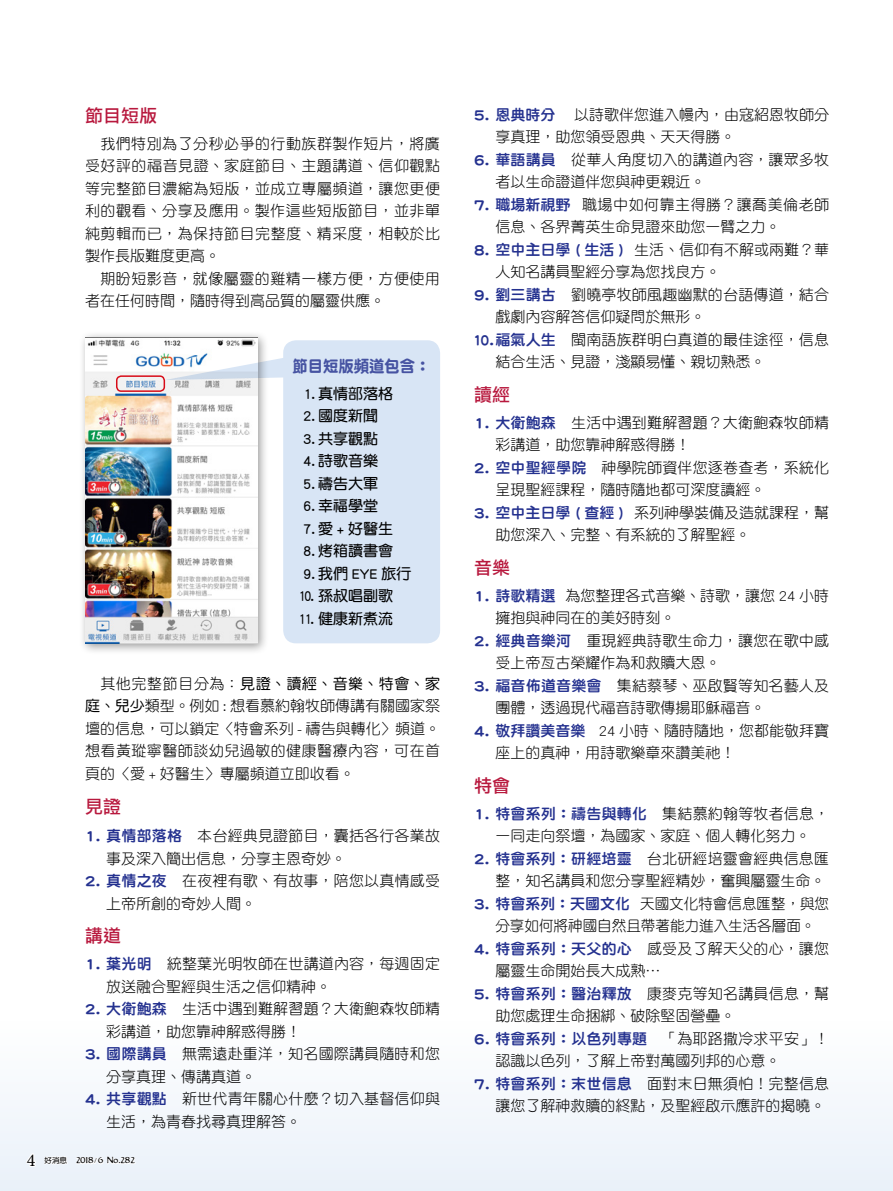
<style>
.page{position:relative;width:893px;height:1191px;background:#fff}
.page>*{position:absolute;margin:0;border:0;box-sizing:border-box;transform-origin:0 0}
.t1{font:18px "DF Li Hei Std W5";color:#b8193e}
.t2{font:18px "Minion Pro";color:#000}
.t3{font:16.5px "DF Yuan Std W9";color:#4653a2;scale:.93 1}
.t4{font:15px/22.5px "DF Yuan Std W3";color:#000}
.t5{font:15px/22.5px "DF Yuan Std W7";color:#000}
.t6{font:15px "DF Yuan Std W8";letter-spacing:.015em;color:#24318f}
.t7{font:15px/22.5px "DF Yuan Std W3";letter-spacing:.035em;color:#000}
.t8{font:15px "DF Yuan Std W5";letter-spacing:.04em;color:#000}
.t9{font:15px "DF Yuan Std W7";color:#000;scale:.9 1}
.t10{font:9px "Bastard";letter-spacing:.02em;color:#000}
.s1{font-family:"DF Yuan Std W3"}
.s2{font-family:"DF Yuan Std W5"}
.s3{font-family:"DF Yuan Std W8";color:#24318f}
.s4{font-family:"DF Yuan Std W7";font-size:7.5px}
.s5{font-size:6px}
.s6{font-family:"DF Yuan Std W3";color:#000}
</style>
<div class="page">
<div style="left:0;top:1021px;width:893px;height:170px;background:#f4f8fc"></div>
<svg style="left:27px;top:1154px;width:8px;height:13px"></svg>
<svg style="left:45px;top:1156px;width:22px;height:8px"></svg>
<svg style="left:77px;top:1157px;width:58px;height:7px"></svg>
<div style="left:78px;top:330px;width:191px;height:325px;background:#000;opacity:.4"></div>
<img style="left:85px;top:337px;width:172px;height:306px">
<svg style="left:165px;top:357px;width:118px;height:23px"></svg>
<div style="left:283px;top:340px;width:157px;height:303px;background:#d8e5f5;border-radius:13px"></div>
<div style="left:116px;top:375px;width:49px;height:17px;border:2px solid #d80c18;border-radius:4px"></div>
<p class="t1" style="left:85px;top:106px;width:73px">節目短版</p>
<p class="t4" style="left:85px;top:132px;width:357px;text-align:justify;text-indent:15px">我們特別為了分秒必爭的行動族群製作短片，將廣受好評的福音見證、家庭節目、主題講道、信仰觀點等完整節目濃縮為短版，並成立專屬頻道，讓您更便利的觀看、分享及應用。製作這些短版節目，並非單純剪輯而已，為保持節目完整度、精采度，相較於比製作長版難度更高。</p>
<p class="t7" style="left:85px;top:267px;width:356px;text-indent:15px">期盼短影音，就像屬靈的雞精一樣方便，方便使用者在任何時間，隨時得到高品質的屬靈供應。</p>
<p class="t3" style="left:293px;top:357px;width:150px">節目短版頻道包含：</p>
<p class="t5" style="left:303px;top:382px;width:92px">1. 真情部落格</p>
<p class="t5" style="left:303px;top:404px;width:76px">2. 國度新聞</p>
<p class="t5" style="left:303px;top:427px;width:76px">3. 共享觀點</p>
<p class="t5" style="left:303px;top:449px;width:76px">4. 詩歌音樂</p>
<p class="t5" style="left:303px;top:472px;width:76px">5. 禱告大軍</p>
<p class="t5" style="left:303px;top:494px;width:91px">6. 幸福學堂<br>7.愛 + 好醫生</p>
<p class="t5" style="left:303px;top:539px;width:92px">8. 烤箱讀書會</p>
<p class="t5" style="left:303px;top:562px;width:110px">9. 我們 EYE 旅行</p>
<p class="t9" style="left:298px;top:588px;width:107px">10. 孫叔唱副歌</p>
<p class="t9" style="left:298px;top:610px;width:107px">11. 健康新煮流</p>
<p class="t8" style="left:100px;top:675px;width:341px"><span class="s1">其他完整節目分為：</span>見證、讀經、音樂、特會、家</p>
<p class="t4" style="left:85px;top:694px;width:357px;text-align:justify"><span class="s2">庭、兒少</span>類型。例如 : 想看慕約翰牧師傳講有關國家祭壇的信息，可以鎖定〈特會系列 - 禱告與轉化〉頻道。想看黃瑽寧醫師談幼兒過敏的健康醫療內容，可在首頁的〈愛 + 好醫生〉專屬頻道立即收看。</p>
<p class="t1" style="left:85px;top:796px;width:37px">見證</p>
<p class="t4" style="left:106px;top:824px;width:335px;text-indent:-21px"><span class="s3">1. 真情部落格</span> 本台經典見證節目，囊括各行各業故事及深入簡出信息，分享主恩奇妙。</p>
<p class="t4" style="left:106px;top:869px;width:335px;text-indent:-21px"><span class="s3">2. 真情之夜</span> 在夜裡有歌、有故事，陪您以真情感受上帝所創的奇妙人間。</p>
<p class="t1" style="left:85px;top:926px;width:37px">講道</p>
<p class="t4" style="left:106px;top:952px;width:335px;text-indent:-21px"><span class="s3">1. 葉光明</span> 統整葉光明牧師在世講道內容，每週固定放送融合聖經與生活之信仰精神。</p>
<p class="t4" style="left:106px;top:997px;width:335px;text-indent:-21px"><span class="s3">2. 大衛鮑森</span> 生活中遇到難解習題？大衛鮑森牧師精彩講道，助您靠神解惑得勝！</p>
<p class="t4" style="left:106px;top:1042px;width:335px;text-indent:-21px"><span class="s3">3. 國際講員</span> 無需遠赴重洋，知名國際講員隨時和您分享真理、傳講真道。</p>
<p class="t4" style="left:106px;top:1087px;width:335px;text-indent:-21px"><span class="s3">4. 共享觀點</span> 新世代青年關心什麼？切入基督信仰與生活，為青春找尋真理解答。</p>
<p class="t2" style="left:27px;top:1148px;width:10px">4</p>
<p class="t10" style="left:45px;top:1155px;width:92px"><span class="s4">好消息</span> 2018 <span class="s5">/</span> 6 No.282</p>
<p class="t4" style="left:495px;top:103px;width:335px;text-indent:79px">以詩歌伴您進入幔內，由寇紹恩牧師分享真理，助您領受恩典、天天得勝。</p>
<p class="t4" style="left:495px;top:148px;width:335px;text-indent:-21px"><span class="s3">6. 華語講員</span> 從華人角度切入的講道內容，讓眾多牧者以生命證道伴您與神更親近。</p>
<p class="t4" style="left:495px;top:193px;width:335px;text-indent:-21px"><span class="s3">7. 職場新視野</span> 職場中如何靠主得勝？讓喬美倫老師信息、各界菁英生命見證來助您一臂之力。</p>
<p class="t4" style="left:495px;top:238px;width:335px;text-indent:-21px"><span class="s3">8. 空中主日學 ( 生活 )</span> 生活、信仰有不解或兩難？華人知名講員聖經分享為您找良方。</p>
<p class="t4" style="left:495px;top:283px;width:335px;text-indent:-21px"><span class="s3">9. 劉三講古</span> 劉曉亭牧師風趣幽默的台語傳道，結合戲劇內容解答信仰疑問於無形。</p>
<p class="t4" style="left:495px;top:328px;width:335px;text-indent:-22px"><span class="s3">10. 福氣人生</span> 閩南語族群明白真道的最佳途徑，信息結合生活、見證，淺顯易懂、親切熟悉。</p>
<p class="t1" style="left:474px;top:384px;width:37px">讀經</p>
<p class="t4" style="left:495px;top:411px;width:335px;text-indent:-21px"><span class="s3">1. 大衛鮑森</span> 生活中遇到難解習題？大衛鮑森牧師精彩講道，助您靠神解惑得勝！</p>
<p class="t4" style="left:495px;top:456px;width:335px;text-indent:-21px"><span class="s3">2. 空中聖經學院</span> 神學院師資伴您逐卷查考，系統化呈現聖經課程，隨時隨地都可深度讀經。</p>
<p class="t4" style="left:495px;top:501px;width:335px;text-indent:-21px"><span class="s3">3. 空中主日學 ( 查經 )</span> 系列神學裝備及造就課程，幫助您深入、完整、有系統的了解聖經。</p>
<p class="t1" style="left:474px;top:557px;width:37px">音樂</p>
<p class="t4" style="left:495px;top:584px;width:335px;text-indent:-21px"><span class="s3">1. 詩歌精選</span> 為您整理各式音樂、詩歌，讓您 24 小時擁抱與神同在的美好時刻。</p>
<p class="t4" style="left:495px;top:629px;width:335px;text-indent:-21px"><span class="s3">2. 經典音樂河</span> 重現經典詩歌生命力，讓您在歌中感受上帝亙古榮耀作為和救贖大恩。</p>
<p class="t4" style="left:495px;top:674px;width:335px;text-indent:-21px"><span class="s3">3. 福音佈道音樂會</span> 集結蔡琴、巫啟賢等知名藝人及團體，透過現代福音詩歌傳揚耶穌福音。</p>
<p class="t4" style="left:495px;top:719px;width:335px;text-indent:-21px"><span class="s3">4. 敬拜讚美音樂</span> 24 小時、隨時隨地，您都能敬拜寶座上的真神，用詩歌樂章來讚美祂！</p>
<p class="t1" style="left:474px;top:775px;width:37px">特會</p>
<p class="t6" style="left:474px;top:805px;width:357px">1. 特會系列：禱告與轉化 <span class="s6">集結慕約翰等牧者信息，</span></p>
<p class="t4" style="left:495px;top:824px;width:316px">一同走向祭壇，為國家、家庭、個人轉化努力。</p>
<p class="t4" style="left:474px;top:847px;width:356px;text-align:right"><span class="s3">2. 特會系列：研經培靈</span> 台北研經培靈會經典信息匯整，知名講員和您分享聖經精妙，奮興屬靈生命。</p>
<p class="t4" style="left:474px;top:892px;width:357px;text-align:center"><span class="s3">3. 特會系列：天國文化</span> 天國文化特會信息匯整，與您分享如何將神國自然且帶著能力進入生活各層面。</p>
<p class="t4" style="left:495px;top:937px;width:335px;text-indent:-21px"><span class="s3">4. 特會系列：天父的心</span> 感受及了解天父的心，讓您屬靈生命開始長大成熟…</p>
<p class="t4" style="left:495px;top:982px;width:335px;text-indent:-21px"><span class="s3">5. 特會系列：醫治釋放</span> 康麥克等知名講員信息，幫助您處理生命捆綁、破除堅固營壘。</p>
<p class="t6" style="left:474px;top:1030px;width:357px">6. 特會系列：以色列專題 <span class="s6">「為耶路撒冷求平安」！</span></p>
<p class="t4" style="left:495px;top:1049px;width:286px">認識以色列，了解上帝對萬國列邦的心意。</p>
<p class="t4" style="left:474px;top:1072px;width:357px;text-align:right"><span class="s3">7. 特會系列：末世信息</span> 面對末日無須怕！完整信息讓您了解神救贖的終點，及聖經啟示應許的揭曉。</p>
<p class="t6" style="left:474px;top:106px;width:83px">5. 恩典時分</p>
</div>
